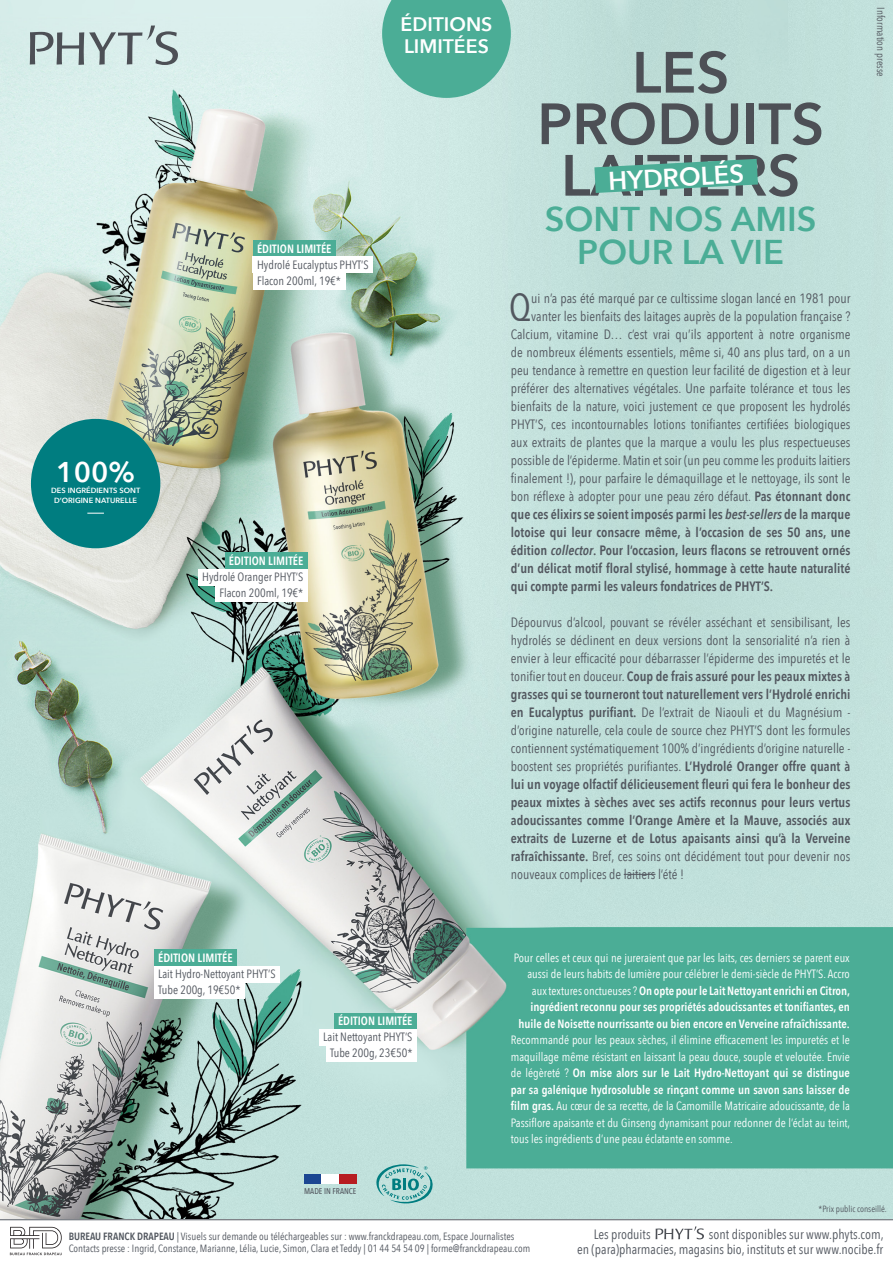
<style>
.page{position:relative;width:893px;height:1263px;background:#fff}
.page>*{position:absolute;margin:0;border:0;box-sizing:border-box;transform-origin:0 0}
.t1{font:600 57.45px/51.4px "Avenir Next";color:#4d5056;text-align:center}
.t2{font:38.85px "Avenir Next Condensed";color:#52575f}
.t3{font:600 34.35px/32.5px "Avenir Next";color:#4bad96;text-align:center}
.t4{font:600 28.5px "Avenir Next";color:#fff}
.t5{font:600 25.65px "Avenir Next";color:#fff}
.t6{font:600 19.5px "Avenir Next";color:#fff}
.t7{font:13.5px/18px "Avenir Next Condensed";color:#52575f;text-align:justify}
.t8{font:600 13.5px "Avenir Next Condensed";color:#52575f}
.t9{font:12px "Avenir Next Condensed";color:#fff}
.t10{font:600 12px "Avenir Next Condensed";color:#fff}
.t11{font:12px "Avenir Next Condensed";color:#52575f}
.t12{font:10.5px "Avenir Next Condensed";color:#52575f}
.t13{font:9px "Avenir Next Condensed";color:#52575f}
.t14{font:500 8.4px "Avenir Next Condensed";color:#52575f}
.t15{font:600 7.5px "Avenir Next";color:#fff}
.s1{font-weight:600}
.s2{font-style:italic}
.s3{font-weight:400}
</style>
<div class="page">
<img style="left:0;top:0;width:893px;height:1219px">
<hr style="left:624px;top:874px;width:31px;height:1px;background:#52575f">
<svg style="left:0;top:1219px;width:893px;height:37px"></svg>
<svg style="left:374px;top:1164px;width:62px;height:41px;background:#95cac7"></svg>
<div style="left:304px;top:1174px;width:18px;height:10px;background:#1b4692"></div>
<div style="left:322px;top:1174px;width:17px;height:10px;background:#fff"></div>
<div style="left:339px;top:1174px;width:17px;height:10px;background:#b71c21"></div>
<svg style="left:30px;top:26px;width:148px;height:39px;background:#b5c5c5"></svg>
<div style="left:31px;top:419px;width:129px;height:129px;background:#007d80;border-radius:50%"></div>
<svg style="left:87px;top:513px;width:17px;height:1px"></svg>
<svg style="left:382px;top:0;width:129px;height:98px;background:#60b6a2"></svg>
<svg style="left:594px;top:159px;width:164px;height:34px;background:#67b8a6"></svg>
<div style="left:154px;top:950px;width:83px;height:16px;background:#4bad96"></div>
<div style="left:154px;top:966px;width:126px;height:16px;background:#fff"></div>
<div style="left:154px;top:982px;width:91px;height:16px;background:#fff"></div>
<div style="left:334px;top:1013px;width:83px;height:16px;background:#4bad96"></div>
<div style="left:319px;top:1029px;width:98px;height:16px;background:#fff"></div>
<div style="left:326px;top:1045px;width:91px;height:17px;background:#fff"></div>
<div style="left:253px;top:240px;width:83px;height:17px;background:#4bad96"></div>
<div style="left:253px;top:257px;width:120px;height:16px;background:#fff"></div>
<div style="left:253px;top:273px;width:92px;height:16px;background:#fff"></div>
<div style="left:225px;top:553px;width:83px;height:16px;background:#4bad96"></div>
<div style="left:198px;top:569px;width:110px;height:16px;background:#fff"></div>
<div style="left:215px;top:585px;width:93px;height:17px;background:#fff"></div>
<p class="t4" style="left:56px;top:448px;width:80px">100%</p>
<p class="t15" style="left:54px;top:494px;width:84px">D’ORIGINE NATURELLE</p>
<p class="t15" style="left:51px;top:484px;width:91px">DES INGRÉDIENTS SONT</p>
<p class="t10" style="left:257px;top:238px;width:76px">ÉDITION LIMITÉE</p>
<p class="t11" style="left:257px;top:254px;width:113px">Hydrolé Eucalyptus PHYT’S</p>
<p class="t11" style="left:257px;top:271px;width:85px">Flacon 200ml, 19€*</p>
<p class="t10" style="left:229px;top:550px;width:76px">ÉDITION LIMITÉE</p>
<p class="t11" style="left:202px;top:567px;width:103px">Hydrolé Oranger PHYT’S</p>
<p class="t11" style="left:219px;top:583px;width:85px">Flacon 200ml, 19€*</p>
<p class="t6" style="left:401px;top:8px;width:93px">ÉDITIONS</p>
<p class="t6" style="left:404px;top:29px;width:86px">LIMITÉES</p>
<p class="t1" style="left:537px;top:45px;width:288px">LES<br>PRODUITS<br>LAITIERS</p>
<p class="t5" style="left:607px;top:159px;width:137px;rotate:-3deg">HYDROLÉS</p>
<p class="t3" style="left:545px;top:202px;width:273px">SONT NOS AMIS<br>POUR LA VIE</p>
<p class="t2" style="left:509px;top:274px;width:24px">Q</p>
<p class="t7" style="left:531px;top:288px;width:321px">ui n’a pas été marqué par ce cultissime slogan lancé en 1981 pour</p>
<p class="t7" style="left:531px;top:306px;width:321px">vanter les bienfaits des laitages auprès de la population française ?</p>
<p class="t7" style="left:511px;top:324px;width:341px">Calcium, vitamine D… c’est vrai qu’ils apportent à notre organisme</p>
<p class="t7" style="left:511px;top:342px;width:341px">de nombreux éléments essentiels, même si, 40 ans plus tard, on a un</p>
<p class="t7" style="left:511px;top:360px;width:341px">peu tendance à remettre en question leur facilité de digestion et à leur</p>
<p class="t7" style="left:511px;top:378px;width:341px">préférer des alternatives végétales. Une parfaite tolérance et tous les</p>
<p class="t7" style="left:511px;top:396px;width:341px">bienfaits de la nature, voici justement ce que proposent les hydrolés</p>
<p class="t7" style="left:511px;top:414px;width:341px">PHYT’S, ces incontournables lotions tonifiantes certifiées biologiques</p>
<p class="t7" style="left:511px;top:432px;width:341px">aux extraits de plantes que la marque a voulu les plus respectueuses</p>
<p class="t7" style="left:511px;top:450px;width:341px">possible de l’épiderme. Matin et soir (un peu comme les produits laitiers</p>
<p class="t7" style="left:511px;top:468px;width:341px">finalement !), pour parfaire le démaquillage et le nettoyage, ils sont le</p>
<p class="t7" style="left:511px;top:486px;width:341px">bon réflexe à adopter pour une peau zéro défaut. <span class="s1">Pas étonnant donc</span></p>
<p class="t8" style="left:511px;top:502px;width:341px">que ces élixirs se soient imposés parmi les <span class="s2">best-sellers</span> de la marque</p>
<p class="t8" style="left:511px;top:520px;width:341px">lotoise qui leur consacre même, à l’occasion de ses 50 ans, une</p>
<p class="t8" style="left:511px;top:538px;width:341px">édition <span class="s2">collector</span>. Pour l’occasion, leurs flacons se retrouvent ornés</p>
<p class="t8" style="left:511px;top:556px;width:341px">d’un délicat motif floral stylisé, hommage à cette haute naturalité</p>
<p class="t8" style="left:511px;top:574px;width:264px">qui compte parmi les valeurs fondatrices de PHYT’S.</p>
<p class="t7" style="left:511px;top:612px;width:341px">Dépourvus d’alcool, pouvant se révéler asséchant et sensibilisant, les hydrolés se déclinent en deux versions dont la sensorialité n’a rien à envier à leur efficacité pour débarrasser l’épiderme des impuretés et le tonifier tout en douceur. <span class="s1">Coup de frais assuré pour les peaux mixtes à grasses qui se tourneront tout naturellement vers l’Hydrolé enrichi en Eucalyptus purifiant.</span> De l’extrait de Niaouli et du Magnésium - d’origine naturelle, cela coule de source chez PHYT’S dont les formules contiennent systématiquement 100% d’ingrédients d’origine naturelle - boostent ses propriétés purifiantes. <span class="s1">L’Hydrolé Oranger offre quant à lui un voyage olfactif délicieusement fleuri qui fera le bonheur des peaux mixtes à sèches avec ses actifs reconnus pour leurs vertus adoucissantes comme l’Orange Amère et la Mauve, associés aux extraits de Luzerne et de Lotus apaisants ainsi qu’à la Verveine rafraîchissante.</span> Bref, ces soins ont décidément tout pour devenir nos nouveaux complices de laitiers l’été !</p>
<p class="t12" style="left:890px;top:7px;width:71px;rotate:90deg">Information presse</p>
<p class="t10" style="left:158px;top:947px;width:76px">ÉDITION LIMITÉE</p>
<p class="t11" style="left:158px;top:963px;width:119px">Lait Hydro-Nettoyant PHYT’S</p>
<p class="t11" style="left:158px;top:980px;width:84px">Tube 200g, 19€50*</p>
<p class="t10" style="left:338px;top:1010px;width:76px">ÉDITION LIMITÉE</p>
<p class="t11" style="left:323px;top:1027px;width:91px">Lait Nettoyant PHYT’S</p>
<p class="t11" style="left:330px;top:1043px;width:84px">Tube 200g, 23€50*</p>
<p class="t14" style="left:304px;top:1186px;width:54px">MADE IN FRANCE</p>
<p class="t9" style="left:514px;top:947px;width:337px">Pour celles et ceux qui ne jureraient que par les laits, ces derniers se parent eux</p>
<p class="t9" style="left:527px;top:964px;width:324px">aussi de leurs habits de lumière pour célébrer le demi-siècle de PHYT’S. Accro</p>
<p class="t10" style="left:532px;top:980px;width:320px"><span class="s3">aux textures onctueuses ?</span> On opte pour le Lait Nettoyant enrichi en Citron,</p>
<p class="t10" style="left:530px;top:996px;width:321px">ingrédient reconnu pour ses propriétés adoucissantes et tonifiantes, en</p>
<p class="t10" style="left:518px;top:1013px;width:333px">huile de Noisette nourrissante ou bien encore en Verveine rafraîchissante.</p>
<p class="t9" style="left:511px;top:1030px;width:341px">Recommandé pour les peaux sèches, il élimine efficacement les impuretés et le</p>
<p class="t9" style="left:511px;top:1046px;width:340px">maquillage même résistant en laissant la peau douce, souple et veloutée. Envie</p>
<p class="t10" style="left:511px;top:1062px;width:341px"><span class="s3">de légèreté ?</span> On mise alors sur le Lait Hydro-Nettoyant qui se distingue</p>
<p class="t10" style="left:511px;top:1079px;width:341px">par sa galénique hydrosoluble se rinçant comme un savon sans laisser de</p>
<p class="t9" style="left:511px;top:1096px;width:341px"><span class="s1">film gras.</span> Au cœur de sa recette, de la Camomille Matricaire adoucissante, de la</p>
<p class="t9" style="left:511px;top:1112px;width:341px">Passiflore apaisante et du Ginseng dynamisant pour redonner de l’éclat au teint,</p>
<p class="t9" style="left:511px;top:1129px;width:223px">tous les ingrédients d’une peau éclatante en somme.</p>
<p class="t13" style="left:819px;top:1201px;width:70px">*Prix public conseillé.</p>
<p class="t12" style="left:69px;top:1227px;width:447px"><span class="s1">BUREAU FRANCK DRAPEAU</span> | Visuels sur demande ou téléchargeables sur : www.franckdrapeau.com, Espace Journalistes</p>
<p class="t12" style="left:69px;top:1239px;width:463px">Contacts presse : Ingrid, Constance, Marianne, Lélia, Lucie, Simon, Clara et Teddy | 01 44 54 54 09 | forme@franckdrapeau.com</p>
<p class="t7" style="left:577px;top:1226px;width:308px;line-height:15px;text-align:right">sont disponibles sur www.phyts.com,<br>en (para)pharmacies, magasins bio, instituts et sur www.nocibe.fr</p>
<p class="t7" style="left:594px;top:1225px;width:58px">Les produits</p>
</div>
